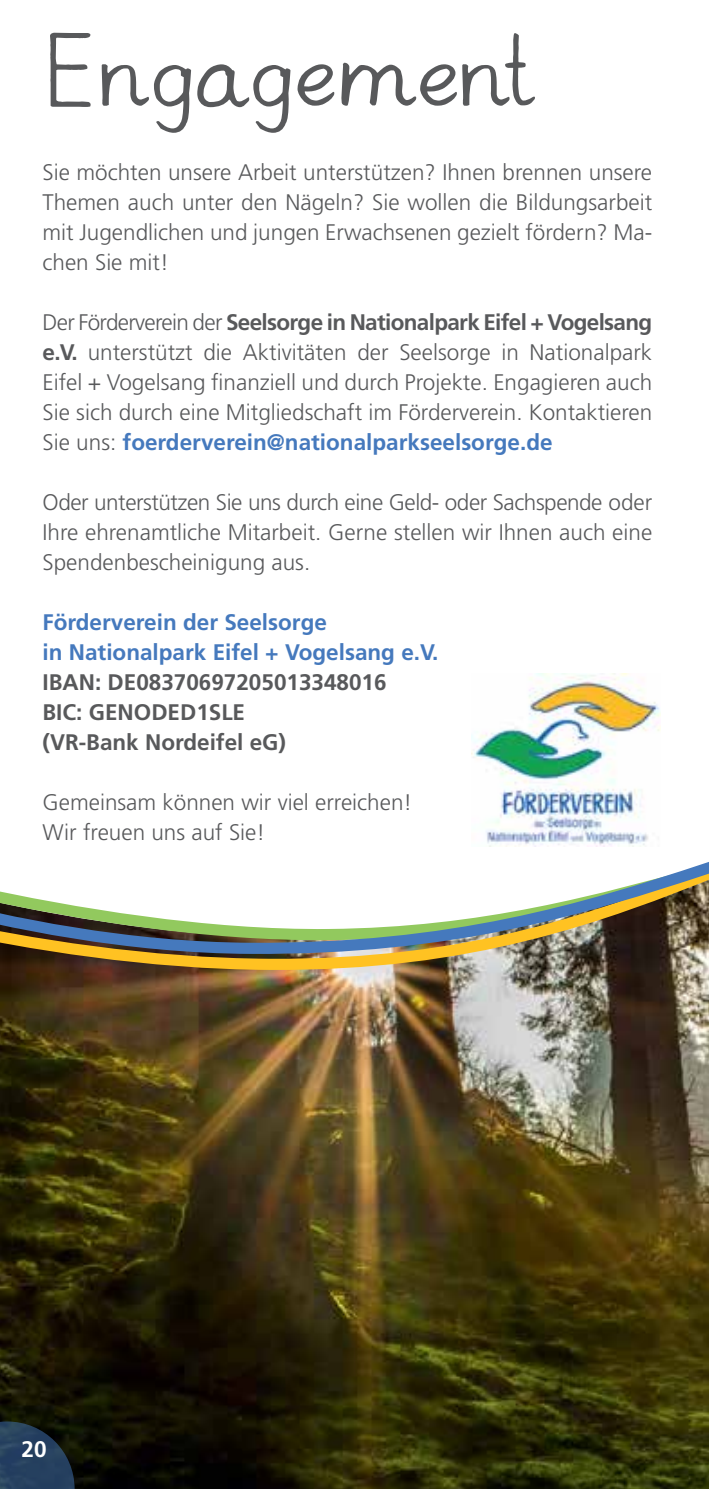
<style>
.page{position:relative;width:709px;height:1489px;background:#fff}
.page>*{position:absolute;margin:0;border:0;box-sizing:border-box;transform-origin:0 0}
.t1{font:95px "Grundschrift";color:#58595b}
.t2{font:300 22.5px/30px "Frutiger";color:#58595b;text-align:justify}
.t3{font:700 22.5px/30px "Frutiger";color:#58595b}
.t4{font:700 22.5px/30px "Frutiger";color:#4579bd}
.t5{font:700 22.5px "Frutiger";color:#fff}
.s1{font-weight:700}
.s2{font-weight:700;color:#4579bd}
</style>
<div class="page">
<img style="left:0;top:976px;width:709px;height:512px">
<svg style="left:0;top:1421px;width:75px;height:67px;background:#21374c"></svg>
<img style="left:0;top:961px;width:709px;height:15px">
<svg style="left:0;top:846px;width:709px;height:115px"></svg>
<img style="left:471px;top:674px;width:189px;height:172px">
<h1 class="t1" style="left:43px;top:22px;width:495px">Engagement</h1>
<p class="t2" style="left:43px;top:157px;width:611px">Sie möchten unsere Arbeit unterstützen? Ihnen brennen unsere Themen auch unter den Nägeln? Sie wollen die Bildungsarbeit mit Jugendlichen und jungen Erwachsenen gezielt fördern? Ma&shy;chen Sie mit!</p>
<p class="t2" style="left:43px;top:307px;width:611px">Der Förderverein der <span class="s1">Seelsorge in Nationalpark Eifel + Vogelsang e.V.</span> unterstützt die Aktivitäten der Seelsorge in Nationalpark Eifel + Vogelsang finanziell und durch Projekte. Engagieren auch Sie sich durch eine Mitgliedschaft im Förderverein. Kontaktieren Sie uns: <span class="s2">foerderverein@nationalparkseelsorge.de</span></p>
<p class="t2" style="left:43px;top:487px;width:611px">Oder unterstützen Sie uns durch eine Geld- oder Sachspende oder Ihre ehrenamtliche Mitarbeit. Gerne stellen wir Ihnen auch eine Spendenbescheinigung aus.</p>
<p class="t4" style="left:43px;top:607px;width:397px">Förderverein der Seelsorge<br>in Nationalpark Eifel + Vogelsang e.V.</p>
<p class="t3" style="left:43px;top:667px;width:345px">IBAN: DE08370697205013348016<br>BIC: GENODED1SLE<br>(VR-Bank Nordeifel eG)</p>
<p class="t2" style="left:43px;top:787px;width:371px">Gemeinsam können wir viel erreichen!<br>Wir freuen uns auf Sie!</p>
<p class="t5" style="left:21px;top:1435px;width:27px">20</p>
</div>
